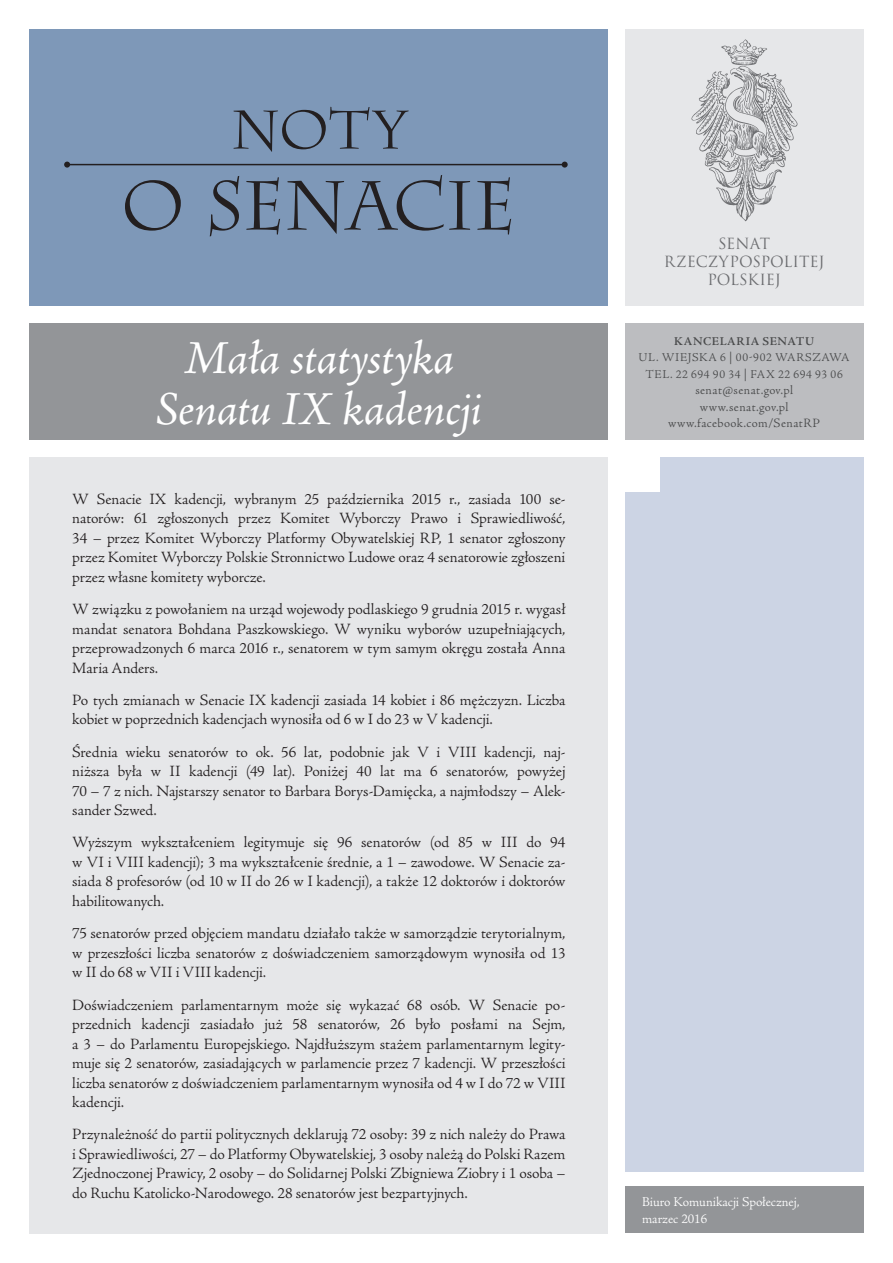
<style>
.page{position:relative;width:893px;height:1263px;background:#fff}
.page>*{position:absolute;margin:0;border:0;box-sizing:border-box;transform-origin:0 0}
.tytuł_noty{font:italic 48px "Adobe Jenson Pro";letter-spacing:-.015em;color:#fff}
.tekst{font:300 15.75px/19.5px "Adobe Jenson Pro";letter-spacing:-.005em;color:#231f20;text-align:justify}
.Senat_RP{font:15px "Trajan Pro";letter-spacing:-.005em;color:#6c6d70}
.autor_noty{font:300 13.5px "Adobe Jenson Pro";color:#fff}
.stopka_adresowa_2{font:300 12.75px "Adobe Jenson Pro";letter-spacing:.035em;color:#494a4b}
.stopka_adresowa{font:300 12px "Adobe Jenson Pro";letter-spacing:.05em;color:#494a4b}
.stopka_adresowa_bold{font:600 12px "Adobe Jenson Pro";letter-spacing:.05em;color:#494a4b}
</style>
<div class="page">
<div style="left:625px;top:30px;width:238px;height:276px;background:#e6e7e9"></div>
<div style="left:30px;top:457px;width:578px;height:776px;background:#e6e7e9"></div>
<div style="left:625px;top:457px;width:238px;height:714px;background:#ccd4e4"></div>
<div style="left:30px;top:323px;width:578px;height:117px;background:#939598"></div>
<img style="left:691px;top:39px;width:107px;height:182px">
<div style="left:625px;top:457px;width:34px;height:34px;background:#fff"></div>
<div style="left:625px;top:1186px;width:238px;height:47px;background:#939598"></div>
<div style="left:625px;top:323px;width:238px;height:117px;background:#bcbdc0"></div>
<div style="left:30px;top:30px;width:578px;height:276px;background:#7e98b8"></div>
<svg style="left:125px;top:175px;width:386px;height:61px"></svg>
<svg style="left:234px;top:107px;width:175px;height:45px"></svg>
<hr style="left:67px;top:164px;width:498px;height:1px;background:#231f20">
<svg style="left:64px;top:162px;width:6px;height:6px"></svg>
<svg style="left:562px;top:162px;width:6px;height:6px"></svg>
<p class="tytuł_noty" style="left:183px;top:331px;width:272px">Mała statystyka</p>
<p class="tytuł_noty" style="left:156px;top:382px;width:327px">Senatu IX kadencji</p>
<p class="tekst" style="left:72px;top:489px;width:495px">W Senacie IX kadencji, wybranym 25 października 2015 r., zasiada 100 se&shy;natorów: 61 zgłoszonych przez Komitet Wyborczy Prawo i Sprawiedliwość, 34 – przez Komitet Wyborczy Platformy Obywatelskiej RP, 1 senator zgłoszony przez Komitet Wyborczy Polskie Stronnictwo Ludowe oraz 4 senatorowie zgłoszeni przez własne komitety wyborcze.</p>
<p class="tekst" style="left:72px;top:600px;width:495px">W związku z powołaniem na urząd wojewody podlaskiego 9 grudnia 2015 r. wygasł mandat senatora Bohdana Paszkowskiego. W wyniku wyborów uzupełniających, przeprowadzonych 6 marca 2016 r., senatorem w tym samym okręgu została Anna Maria Anders.</p>
<p class="tekst" style="left:72px;top:690px;width:495px">Po tych zmianach w Senacie IX kadencji zasiada 14 kobiet i 86 mężczyzn. Liczba kobiet w poprzednich kadencjach wynosiła od 6 w I do 23 w V kadencji.</p>
<p class="tekst" style="left:72px;top:742px;width:495px">Średnia wieku senatorów to ok. 56 lat, podobnie jak V i VIII kadencji, naj&shy;niższa była w II kadencji (49 lat). Poniżej 40 lat ma 6 senatorów, powyżej 70 – 7 z nich. Najstarszy senator to Barbara Borys-Damięcka, a najmłodszy – Alek&shy;sander Szwed.</p>
<p class="tekst" style="left:72px;top:833px;width:495px">Wyższym wykształceniem legitymuje się 96 senatorów (od 85 w III do 94 w VI i VIII kadencji); 3 ma wykształcenie średnie, a 1 – zawodowe. W Senacie za&shy;siada 8 profesorów (od 10 w II do 26 w I kadencji), a także 12 doktorów i doktorów habilitowanych.</p>
<p class="tekst" style="left:72px;top:924px;width:495px">75 senatorów przed objęciem mandatu działało także w samorządzie terytorialnym, w przeszłości liczba senatorów z doświadczeniem samorządowym wynosiła od 13 w II do 68 w VII i VIII kadencji.</p>
<p class="tekst" style="left:72px;top:995px;width:495px">Doświadczeniem parlamentarnym może się wykazać 68 osób. W Senacie po&shy;przednich kadencji zasiadało już 58 senatorów, 26 było posłami na Sejm, a 3 – do Parlamentu Europejskiego. Najdłuższym stażem parlamentarnym legity&shy;muje się 2 senatorów, zasiadających w parlamencie przez 7 kadencji. W przeszłości liczba senatorów z doświadczeniem parlamentarnym wynosiła od 4 w I do 72 w VIII kadencji.</p>
<p class="tekst" style="left:72px;top:1125px;width:495px">Przynależność do partii politycznych deklarują 72 osoby: 39 z nich należy do Prawa i Sprawiedliwości, 27 – do Platformy Obywatelskiej, 3 osoby należą do Polski Razem Zjednoczonej Prawicy, 2 osoby – do Solidarnej Polski Zbigniewa Ziobry i 1 osoba – do Ruchu Katolicko-Narodowego. 28 senatorów jest bezpartyjnych.</p>
<p class="Senat_RP" style="left:718px;top:234px;width:54px">SENAT</p>
<p class="Senat_RP" style="left:664px;top:252px;width:162px">RZECZYPOSPOLITEJ</p>
<p class="Senat_RP" style="left:707px;top:270px;width:75px">POLSKIEJ</p>
<p class="stopka_adresowa_bold" style="left:674px;top:334px;width:142px">KANCELARIA SENATU</p>
<p class="stopka_adresowa" style="left:639px;top:351px;width:213px">UL. WIEJSKA 6 | 00-902 WARSZAWA</p>
<p class="stopka_adresowa" style="left:645px;top:367px;width:199px">TEL. 22 694 90 34 | FAX 22 694 93 06</p>
<p class="stopka_adresowa_2" style="left:695px;top:383px;width:99px">senat@senat.gov.pl</p>
<p class="stopka_adresowa_2" style="left:700px;top:399px;width:90px">www.senat.gov.pl</p>
<p class="stopka_adresowa_2" style="left:668px;top:416px;width:153px">www.facebook.com/SenatRP</p>
<p class="autor_noty" style="left:642px;top:1194px;width:159px">Biuro Komunikacji Społecznej,</p>
<p class="autor_noty" style="left:642px;top:1211px;width:67px">marzec 2016</p>
</div>
